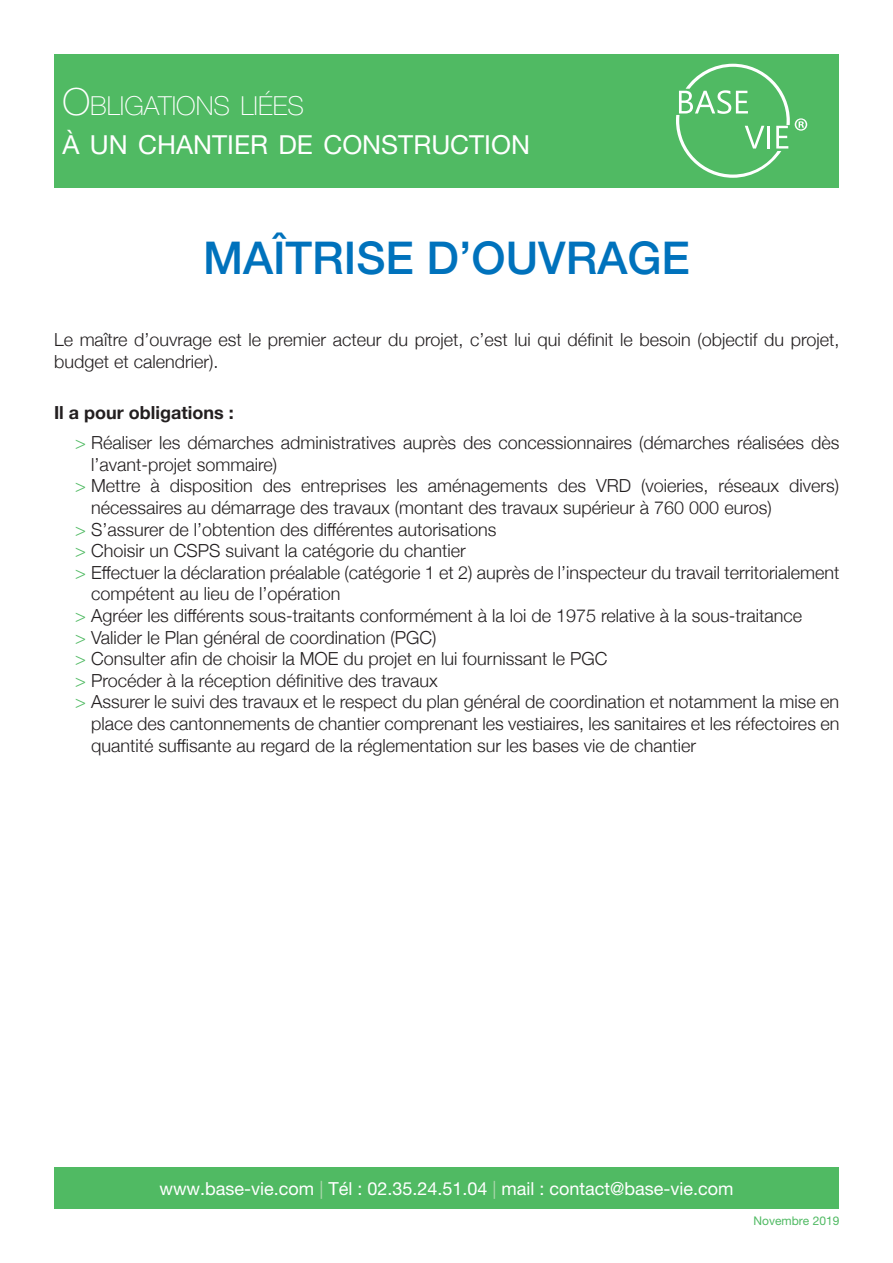
<style>
.page{position:relative;width:893px;height:1263px;background:#fff}
.page>*{position:absolute;margin:0;border:0;box-sizing:border-box;transform-origin:0 0}
.TITRE_1{font:500 45px "Helvetica Neue";color:#0072bc}
.t1{font:26.25px/39px "Helvetica Neue LT Pro";color:#fff}
.TEXTE{font:300 18px/21.6px "Helvetica Neue";color:#231f20}
.t2{font:18px "Helvetica Neue LT Pro";color:#fff}
.TITRE_2{font:700 18px "Helvetica Neue";color:#231f20}
.t3{font:12px "Helvetica Neue LT Pro";color:#50ba63}
.s1{font-weight:100;font-size:37.5px}
.s2{font-weight:100}
.s3{color:#50ba63}
.s4{color:#aad7ab}
</style>
<div class="page">
<div style="left:54px;top:54px;width:785px;height:134px;background:#50ba63"></div>
<div style="left:54px;top:1167px;width:785px;height:42px;background:#50ba63"></div>
<svg style="left:676px;top:63px;width:132px;height:115px"></svg>
<h2 class="t1" style="left:63px;top:86px;width:469px"><span class="s1">O</span><span class="s2">BLIGATIONS LIÉES<br></span>À UN CHANTIER DE CONSTRUCTION</h2>
<p class="TITRE_1" style="left:203px;top:222px;width:488px">MAÎTRISE D’OUVRAGE</p>
<p class="TEXTE" style="left:54px;top:328px;width:787px">Le maître d’ouvrage est le premier acteur du projet, c’est lui qui définit le besoin (objectif du projet, budget et calendrier).</p>
<p class="TITRE_2" style="left:54px;top:399px;width:181px">Il a pour obligations :</p>
<p class="TEXTE" style="left:91px;top:431px;width:750px;text-indent:-16px"><span class="s3">&gt;</span> Réaliser les démarches administratives auprès des concessionnaires (démarches réalisées dès l’avant-projet sommaire)</p>
<p class="TEXTE" style="left:91px;top:474px;width:750px;text-indent:-16px"><span class="s3">&gt;</span> Mettre à disposition des entreprises les aménagements des VRD (voieries, réseaux divers) nécessaires au démarrage des travaux (montant des travaux supérieur à 760 000 euros)</p>
<p class="TEXTE" style="left:75px;top:517px;width:423px"><span class="s3">&gt;</span> S’assurer de l’obtention des différentes autorisations</p>
<p class="TEXTE" style="left:75px;top:539px;width:392px"><span class="s3">&gt;</span> Choisir un CSPS suivant la catégorie du chantier</p>
<p class="TEXTE" style="left:91px;top:560px;width:750px;text-indent:-16px"><span class="s3">&gt;</span> Effectuer la déclaration préalable (catégorie 1 et 2) auprès de l’inspecteur du travail territorialement compétent au lieu de l’opération</p>
<p class="TEXTE" style="left:75px;top:603px;width:728px"><span class="s3">&gt;</span> Agréer les différents sous-traitants conformément à la loi de 1975 relative à la sous-traitance</p>
<p class="TEXTE" style="left:75px;top:625px;width:363px"><span class="s3">&gt;</span> Valider le Plan général de coordination (PGC)</p>
<p class="TEXTE" style="left:75px;top:647px;width:534px"><span class="s3">&gt;</span> Consulter afin de choisir la MOE du projet en lui fournissant le PGC</p>
<p class="TEXTE" style="left:75px;top:668px;width:364px"><span class="s3">&gt;</span> Procéder à la réception définitive des travaux</p>
<p class="TEXTE" style="left:91px;top:690px;width:750px;text-align:justify;text-indent:-16px"><span class="s3">&gt;</span> Assurer le suivi des travaux et le respect du plan général de coordination et notamment la mise en place des cantonnements de chantier comprenant les vestiaires, les sanitaires et les réfectoires en quantité suffisante au regard de la réglementation sur les bases vie de chantier</p>
<p class="t2" style="left:159px;top:1177px;width:576px">www.base-vie.com <span class="s4">|</span> Tél : 02.35.24.51.04 <span class="s4">|</span> mail : contact@base-vie.com</p>
<p class="t3" style="left:753px;top:1213px;width:87px">Novembre 2019</p>
</div>
